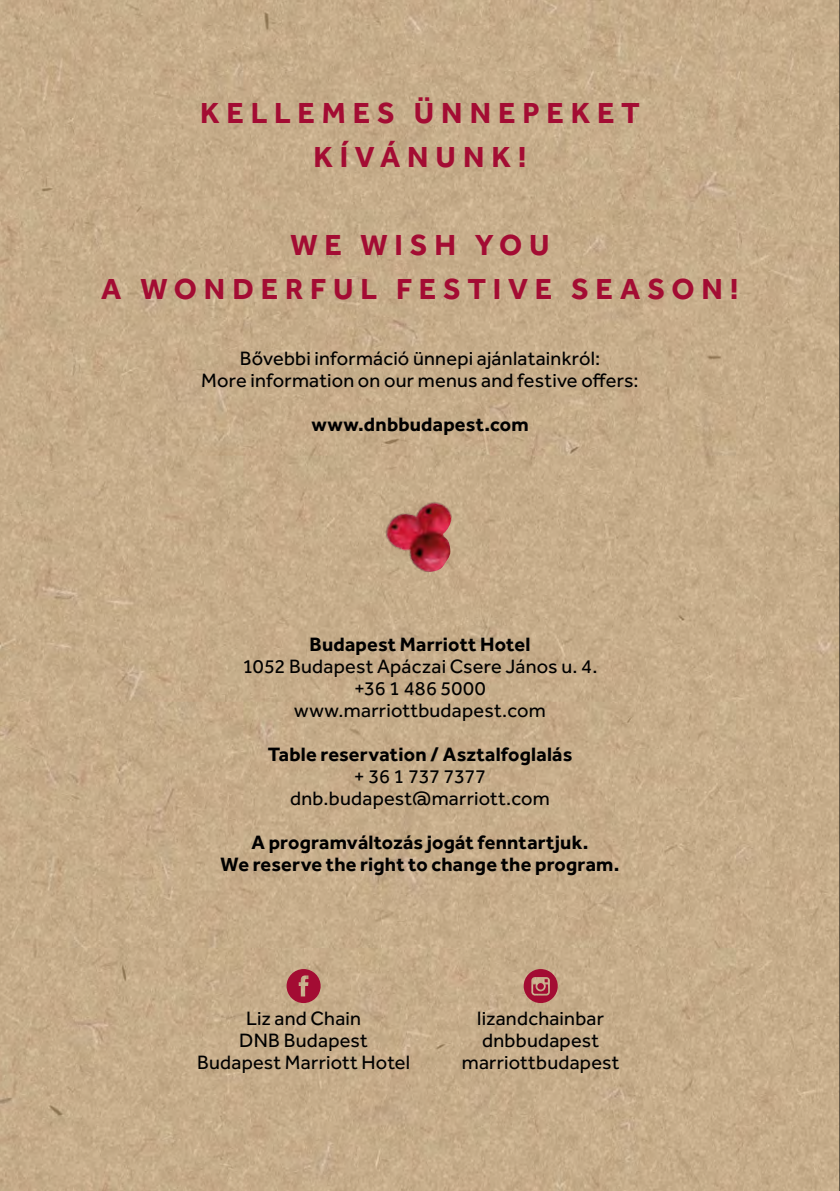
<style>
.page{position:relative;width:840px;height:1191px;background:#fff}
.page>*{position:absolute;margin:0;border:0;box-sizing:border-box;transform-origin:0 0}
.t1{font:700 30px/44px "Effra";letter-spacing:.225em;color:#a30c33;text-align:center}
.t2{font:20px/22px "Effra";letter-spacing:.01em;color:#000;text-align:center}
.t3{font:700 20px/22px "Effra";letter-spacing:.01em;color:#000;text-align:center}
</style>
<div class="page">
<img style="left:0;top:0;width:839px;height:1191px">
<hr style="left:839px;top:0;width:1px;height:1191px;background:#000">
<svg style="left:286px;top:969px;width:34px;height:34px"></svg>
<svg style="left:523px;top:969px;width:34px;height:34px"></svg>
<img style="left:382px;top:499px;width:74px;height:73px">
<h1 class="t1" style="left:200px;top:90px;width:441px">KELLEMES ÜNNEPEKET<br>KÍVÁNUNK!</h1>
<h1 class="t1" style="left:101px;top:222px;width:638px">WE WISH YOU<br>A WONDERFUL FESTIVE SEASON!</h1>
<p class="t2" style="left:201px;top:347px;width:438px">Bővebbi információ ünnepi ajánlatainkról:<br>More information on our menus and festive offers:</p>
<p class="t3" style="left:311px;top:413px;width:219px">www.dnbbudapest.com</p>
<p class="t3" style="left:309px;top:633px;width:222px">Budapest Marriott Hotel</p>
<p class="t2" style="left:242px;top:655px;width:356px">1052 Budapest Apáczai Csere János u. 4. +36 1 486 5000 www.marriottbudapest.com</p>
<p class="t3" style="left:267px;top:743px;width:306px">Table reservation / Asztalfoglalás</p>
<p class="t2" style="left:290px;top:765px;width:261px">+ 36 1 737 7377 dnb.budapest@marriott.com</p>
<p class="t3" style="left:220px;top:831px;width:400px">A programváltozás jogát fenntartjuk.<br>We reserve the right to change the program.</p>
<p class="t2" style="left:197px;top:1007px;width:214px">Liz and Chain<br>DNB Budapest<br>Budapest Marriott Hotel</p>
<p class="t2" style="left:461px;top:1007px;width:159px">lizandchainbar dnbbudapest marriottbudapest</p>
</div>
